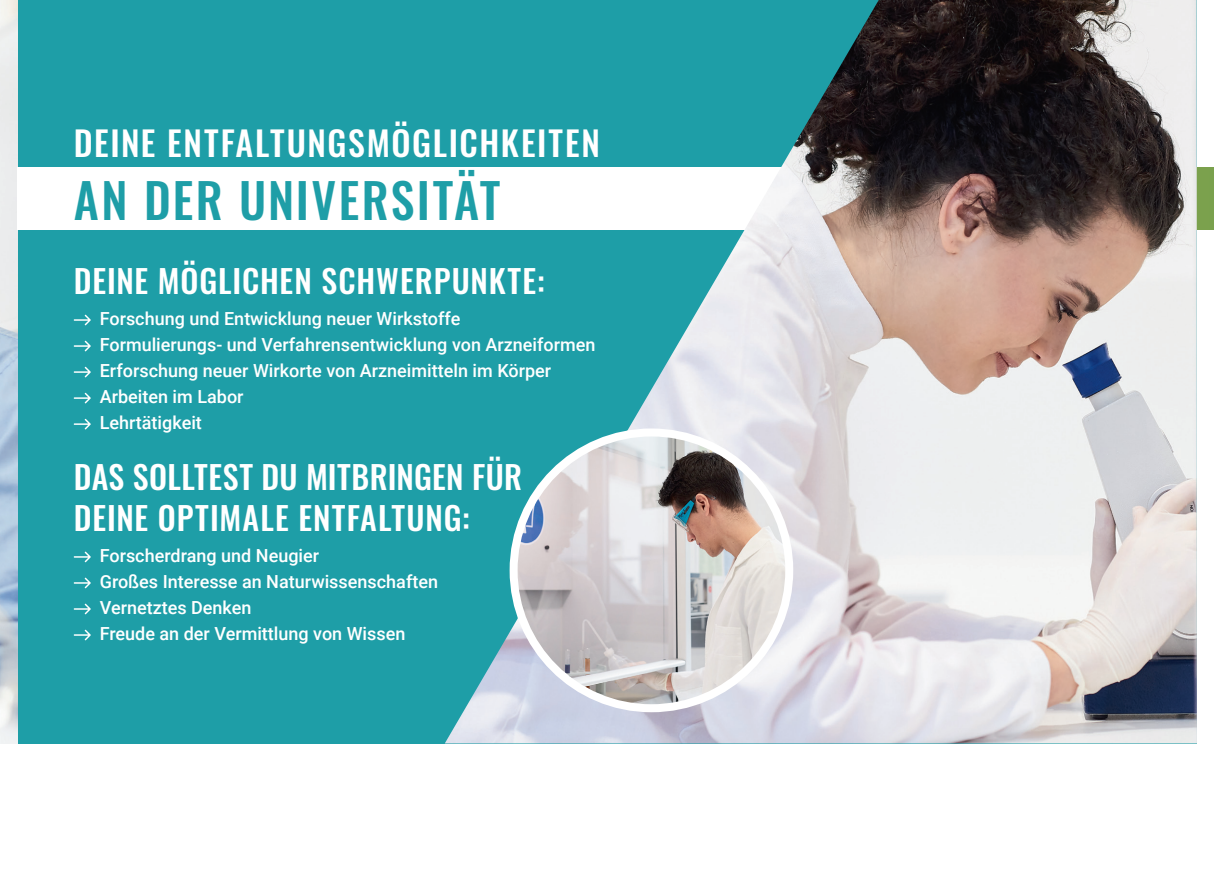
<style>
.page{position:relative;width:1214px;height:874px;background:#fff}
.page>*{position:absolute;margin:0;border:0;box-sizing:border-box;transform-origin:0 0}
.t1{font:500 48px "Oswald";letter-spacing:.05em;color:#1e9ea7}
.t2{font:500 34px "Oswald";letter-spacing:.05em;color:#fff}
.t3{font:500 32px/40px "Oswald";letter-spacing:.02em;color:#fff}
.t4{font:500 18px/26px "Roboto";color:#fff}
</style>
<div class="page">
<div style="left:17px;top:0;width:1179px;height:743px;background:#1e9ea7"></div>
<img style="left:0;top:0;width:17px;height:743px">
<div style="left:17px;top:167px;width:816px;height:63px;background:#fff"></div>
<svg style="left:74px;top:314px;width:17px;height:11px"></svg>
<svg style="left:74px;top:340px;width:17px;height:11px"></svg>
<svg style="left:74px;top:366px;width:17px;height:11px"></svg>
<svg style="left:74px;top:392px;width:17px;height:11px"></svg>
<svg style="left:74px;top:418px;width:17px;height:11px"></svg>
<svg style="left:74px;top:551px;width:17px;height:11px"></svg>
<svg style="left:74px;top:577px;width:17px;height:11px"></svg>
<svg style="left:74px;top:603px;width:17px;height:11px"></svg>
<svg style="left:74px;top:629px;width:17px;height:11px"></svg>
<div style="left:1196px;top:167px;width:17px;height:63px;background:#7ba14d"></div>
<img style="left:445px;top:0;width:751px;height:743px">
<img style="left:513px;top:432px;width:276px;height:275px;border-radius:138px">
<div style="left:509px;top:428px;width:284px;height:283px;border:8px solid #fff;border-radius:50%"></div>
<p class="t2" style="left:74px;top:125px;width:528px">DEINE ENTFALTUNGSMÖGLICHKEITEN</p>
<p class="t1" style="left:74px;top:175px;width:428px">AN DER UNIVERSITÄT</p>
<p class="t3" style="left:74px;top:262px;width:472px">DEINE MÖGLICHEN SCHWERPUNKTE:</p>
<p class="t4" style="left:100px;top:305px;width:362px">Forschung und Entwicklung neuer Wirkstoffe</p>
<p class="t4" style="left:100px;top:331px;width:497px">Formulierungs- und Verfahrensentwicklung von Arzneiformen<br>Erforschung neuer Wirkorte von Arzneimitteln im Körper</p>
<p class="t4" style="left:100px;top:383px;width:145px">Arbeiten im Labor</p>
<p class="t4" style="left:100px;top:409px;width:104px">Lehrtätigkeit</p>
<p class="t3" style="left:74px;top:459px;width:450px">DAS SOLLTEST DU MITBRINGEN FÜR<br>DEINE OPTIMALE ENTFALTUNG:</p>
<p class="t4" style="left:100px;top:542px;width:221px">Forscherdrang und Neugier</p>
<p class="t4" style="left:100px;top:568px;width:340px">Großes Interesse an Naturwissenschaften</p>
<p class="t4" style="left:100px;top:594px;width:153px">Vernetztes Denken</p>
<p class="t4" style="left:100px;top:620px;width:307px">Freude an der Vermittlung von Wissen</p>
</div>
